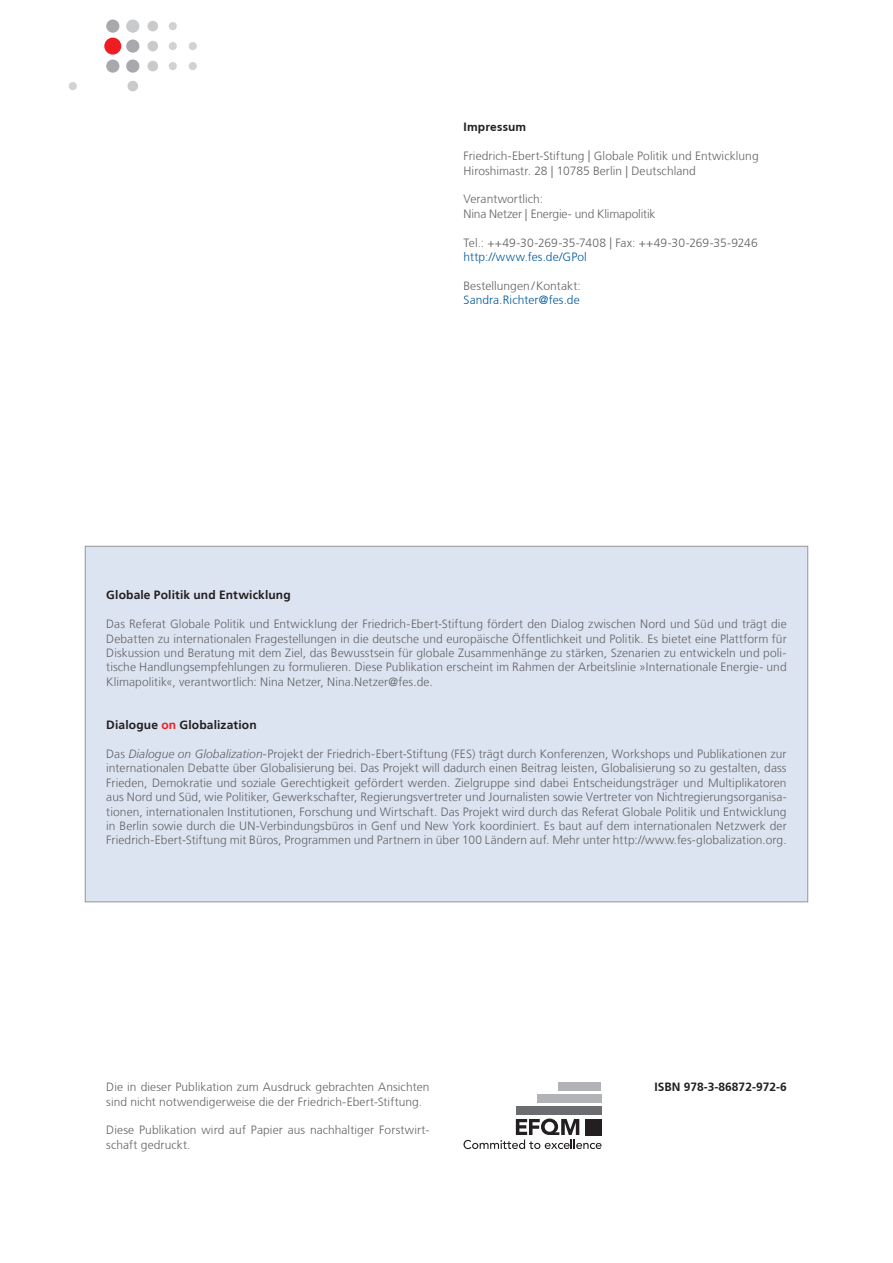
<style>
.page{position:relative;width:893px;height:1263px;background:#fff}
.page>*{position:absolute;margin:0;border:0;box-sizing:border-box;transform-origin:0 0}
.Letzte_Seite{font:300 12px/14.4px "Frutiger LT";letter-spacing:.005em;color:#636366;text-align:justify}
.Letzte_Seite-2{font:300 12px/14.4px "Frutiger CE";letter-spacing:.01em;color:#636366}
.Letzte_Seite-3{font:700 12px "Frutiger LT";letter-spacing:.01em;color:#231f20}
.Letzte_Seite-4{font:300 12px "Frutiger CE";letter-spacing:.01em;color:#00599b}
.Letzte_Seite-5{font:300 12px "Frutiger LT";letter-spacing:-.015em;color:#636366}
.Letzte_Seite-6{font:700 12px "Frutiger CE";color:#231f20}
.s1{font-family:"Frutiger CE"}
.s2{color:#ee1d23}
.s3{font-style:italic}
</style>
<div class="page">
<div style="left:104px;top:38px;width:17px;height:17px;background:#ee1d23;border-radius:50%"></div>
<div style="left:69px;top:82px;width:8px;height:8px;background:#d1d2d4;border-radius:50%"></div>
<div style="left:127px;top:81px;width:11px;height:10px;background:#c9cacc;border-radius:50%"></div>
<div style="left:169px;top:22px;width:8px;height:8px;background:#d1d2d4;border-radius:50%"></div>
<div style="left:147px;top:21px;width:11px;height:10px;background:#c9cacc;border-radius:50%"></div>
<div style="left:189px;top:42px;width:8px;height:8px;background:#d1d2d4;border-radius:50%"></div>
<div style="left:169px;top:42px;width:8px;height:8px;background:#d1d2d4;border-radius:50%"></div>
<div style="left:147px;top:41px;width:11px;height:10px;background:#c9cacc;border-radius:50%"></div>
<div style="left:189px;top:62px;width:8px;height:8px;background:#d1d2d4;border-radius:50%"></div>
<div style="left:169px;top:62px;width:8px;height:8px;background:#d1d2d4;border-radius:50%"></div>
<div style="left:147px;top:61px;width:11px;height:10px;background:#c9cacc;border-radius:50%"></div>
<div style="left:126px;top:20px;width:13px;height:13px;background:#c9cacc;border-radius:50%"></div>
<div style="left:106px;top:20px;width:13px;height:13px;background:#a8a9ad;border-radius:50%"></div>
<div style="left:126px;top:39px;width:13px;height:14px;background:#a8a9ad;border-radius:50%"></div>
<div style="left:126px;top:59px;width:13px;height:14px;background:#a8a9ad;border-radius:50%"></div>
<div style="left:106px;top:59px;width:13px;height:14px;background:#a8a9ad;border-radius:50%"></div>
<div style="left:85px;top:546px;width:723px;height:356px;background:#dde4f1;border:1px solid #939598"></div>
<svg style="left:463px;top:1118px;width:139px;height:31px"></svg>
<div style="left:585px;top:1119px;width:16px;height:16px;background:#231f20"></div>
<div style="left:516px;top:1107px;width:85px;height:8px;background:#6c6d70"></div>
<div style="left:537px;top:1095px;width:64px;height:8px;background:#b2b3b7"></div>
<div style="left:559px;top:1083px;width:42px;height:8px;background:#b2b3b7"></div>
<p class="Letzte_Seite-6" style="left:463px;top:120px;width:64px">Impressum</p>
<p class="Letzte_Seite" style="left:463px;top:149px;width:297px"><span class="s1">Friedrich-Ebert-Stiftung |</span> Globale Politik und Entwicklung</p>
<p class="Letzte_Seite" style="left:463px;top:163px;width:234px">Hiroshimastr. 28 | 10785 Berlin | Deutschland</p>
<p class="Letzte_Seite-2" style="left:463px;top:192px;width:81px">Verantwortlich:</p>
<p class="Letzte_Seite-5" style="left:463px;top:207px;width:193px">Nina Netzer | Energie- und Klimapolitik</p>
<p class="Letzte_Seite-2" style="left:463px;top:235px;width:296px">Tel.: ++49-30-269-35-7408 | Fax: ++49-30-269-35-9246</p>
<p class="Letzte_Seite-4" style="left:463px;top:250px;width:125px">http://www.fes.de/GPol</p>
<p class="Letzte_Seite-2" style="left:463px;top:278px;width:119px">Bestellungen/Kontakt:</p>
<p class="Letzte_Seite-4" style="left:463px;top:293px;width:118px">Sandra.Richter@fes.de</p>
<p class="Letzte_Seite-3" style="left:106px;top:588px;width:186px">Globale Politik und Entwicklung</p>
<p class="Letzte_Seite" style="left:106px;top:617px;width:682px">Das Referat Globale Politik und Entwicklung der Friedrich-Ebert-Stiftung fördert den Dialog zwischen Nord und Süd und trägt die Debatten zu internationalen Fragestellungen in die deutsche und europäische Öffentlichkeit und Politik. Es bietet eine Plattform für Diskussion und Beratung mit dem Ziel, das Bewusstsein für globale Zusammenhänge zu stärken, Szenarien zu entwickeln und poli&shy;tische Handlungsempfehlungen zu formulieren. Diese Publikation erscheint im Rahmen der Arbeitslinie »Internationale Energie- und Klimapolitik«, verantwortlich: Nina Netzer, Nina. Netzer@fes.de.</p>
<p class="Letzte_Seite-3" style="left:106px;top:718px;width:152px">Dialogue <span class="s2">on</span> Globalization</p>
<p class="Letzte_Seite" style="left:106px;top:747px;width:682px">Das <span class="s3">Dialogue on Globalization</span>-Projekt der Friedrich-Ebert-Stiftung (FES) trägt durch Konferenzen, Workshops und Publikationen zur internationalen Debatte über Globalisierung bei. Das Projekt will dadurch einen Beitrag leisten, Globalisierung so zu gestalten, dass Frieden, Demokratie und soziale Gerechtigkeit gefördert werden. Zielgruppe sind dabei Entscheidungsträger und Multiplikatoren aus Nord und Süd, wie Politiker, Gewerkschafter, Regierungsvertreter und Journalisten sowie Vertreter von Nichtregierungsorganisa&shy;tionen, internationalen Institutionen, Forschung und Wirtschaft. Das Projekt wird durch das Referat Globale Politik und Entwicklung in Berlin sowie durch die UN-Verbindungsbüros in Genf und New York koordiniert. Es baut auf dem internationalen Netzwerk der Friedrich-Ebert-Stiftung mit Büros, Programmen und Partnern in über 100 Ländern auf. Mehr unter http://www.fes-globalization.org.</p>
<p class="Letzte_Seite-2" style="left:106px;top:1080px;width:325px">Die in dieser Publikation zum Ausdruck gebrachten Ansichten sind nicht notwendigerweise die der Friedrich-Ebert-Stiftung.</p>
<p class="Letzte_Seite-2" style="left:106px;top:1123px;width:325px">Diese Publikation wird auf Papier aus nachhaltiger Forstwirt&shy;schaft gedruckt.</p>
<p class="Letzte_Seite-6" style="left:655px;top:1080px;width:134px">ISBN 978-3-86872-972-6</p>
</div>
